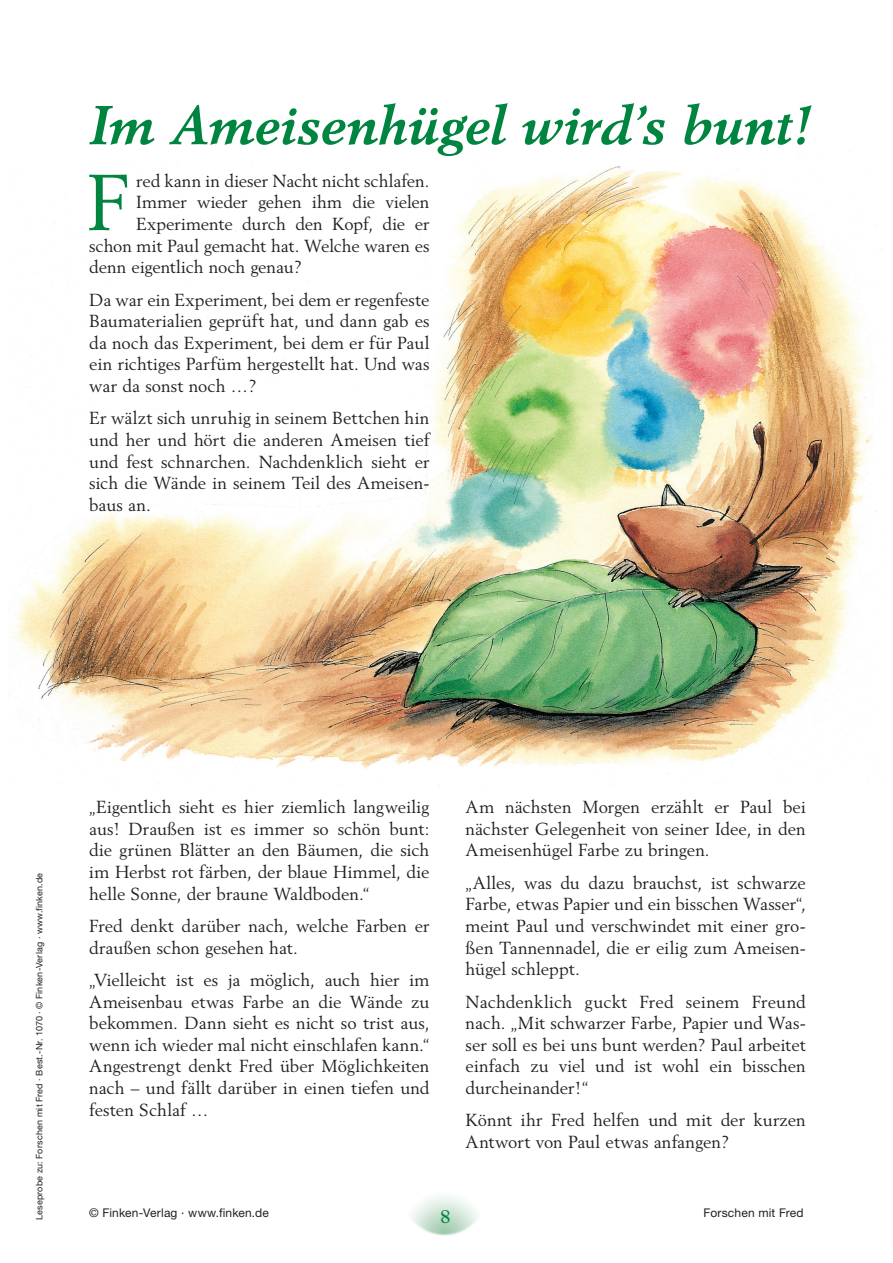
<style>
.page{position:relative;width:893px;height:1263px;background:#fff}
.page>*{position:absolute;margin:0;border:0;box-sizing:border-box;transform-origin:0 0}
.t1{font:78.15px "Berling";color:#008540}
.t2{font:italic 700 54px "Berling";letter-spacing:.01em;color:#008540}
.t3{font:700 18px "Berling";color:#008540}
.t4{font:17.25px/21.6px "Berling";letter-spacing:.005em;color:#231f20;text-align:justify}
.t5{font:12px "Helvetica Neue LT";letter-spacing:.01em;color:#231f20}
.t6{font:9px "Helvetica Neue LT Pro";letter-spacing:.02em;color:#231f20}
</style>
<div class="page">
<img style="left:12px;top:151px;width:870px;height:634px">
<img style="left:402px;top:1157px;width:85px;height:85px;border-radius:43px">
<h2 class="t2" style="left:89px;top:93px;width:721px">Im Ameisenhügel wird’s bunt!</h2>
<h1 class="t1" style="left:86px;top:155px;width:43px">F</h1>
<p class="t4" style="left:136px;top:170px;width:295px">red kann in dieser Nacht nicht schlafen.</p>
<p class="t4" style="left:136px;top:191px;width:295px">Immer wieder gehen ihm die vielen</p>
<p class="t4" style="left:136px;top:213px;width:295px">Experimente durch den Kopf, die er</p>
<p class="t4" style="left:89px;top:235px;width:342px">schon mit Paul gemacht hat. Welche waren es</p>
<p class="t4" style="left:89px;top:256px;width:214px">denn eigentlich noch genau?</p>
<p class="t4" style="left:89px;top:289px;width:342px">Da war ein Experiment, bei dem er regenfeste Baumaterialien geprüft hat, und dann gab es da noch das Experiment, bei dem er für Paul ein richtiges Parfüm hergestellt hat. Und was war da sonst noch …?</p>
<p class="t4" style="left:89px;top:407px;width:342px">Er wälzt sich unruhig in seinem Bettchen hin und her und hört die anderen Ameisen tief und fest schnarchen. Nachdenklich sieht er sich die Wände in seinem Teil des Ameisen&shy;baus an.</p>
<p class="t6" style="left:34px;top:1220px;width:349px;rotate:-90deg">Leseprobe zu: Forschen mit Fred · Best.-Nr. 1070 · © Finken-Verlag · www.finken.de</p>
<p class="t4" style="left:89px;top:796px;width:342px">„Eigentlich sieht es hier ziemlich langweilig aus! Draußen ist es immer so schön bunt: die grünen Blätter an den Bäumen, die sich im Herbst rot färben, der blaue Himmel, die helle Sonne, der braune Waldboden.“</p>
<p class="t4" style="left:89px;top:915px;width:342px">Fred denkt darüber nach, welche Farben er draußen schon gesehen hat.</p>
<p class="t4" style="left:89px;top:969px;width:342px">„Vielleicht ist es ja möglich, auch hier im Ameisenbau etwas Farbe an die Wände zu bekommen. Dann sieht es nicht so trist aus, wenn ich wieder mal nicht einschlafen kann.“ Angestrengt denkt Fred über Möglichkeiten nach – und fällt darüber in einen tiefen und festen Schlaf …</p>
<p class="t4" style="left:466px;top:796px;width:342px">Am nächsten Morgen erzählt er Paul bei nächster Gelegenheit von seiner Idee, in den Ameisenhügel Farbe zu bringen.</p>
<p class="t4" style="left:466px;top:872px;width:342px">„Alles, was du dazu brauchst, ist schwarze Farbe, etwas Papier und ein bisschen Wasser“, meint Paul und verschwindet mit einer gro&shy;ßen Tannennadel, die er eilig zum Ameisen&shy;hügel schleppt.</p>
<p class="t4" style="left:466px;top:990px;width:342px">Nachdenklich guckt Fred seinem Freund nach. „Mit schwarzer Farbe, Papier und Was&shy;ser soll es bei uns bunt werden? Paul arbeitet einfach zu viel und ist wohl ein bisschen durcheinander!“</p>
<p class="t4" style="left:466px;top:1109px;width:342px">Könnt ihr Fred helfen und mit der kurzen<br>Antwort von Paul etwas anfangen?</p>
<p class="t5" style="left:89px;top:1206px;width:181px">© Finken-Verlag · www.finken.de</p>
<p class="t5" style="left:703px;top:1206px;width:102px">Forschen mit Fred</p>
<p class="t3" style="left:441px;top:1206px;width:12px">8</p>
</div>
